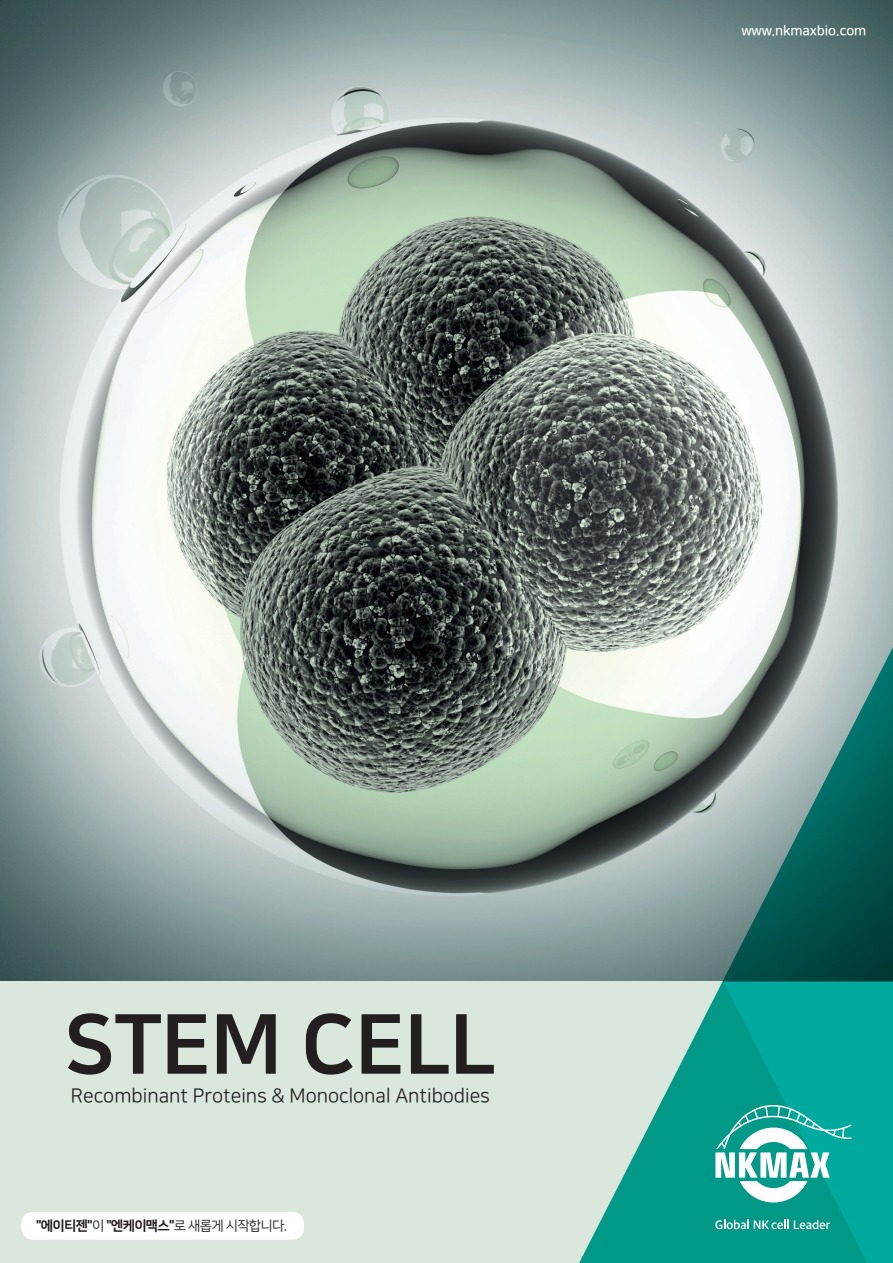
<style>
.page{position:relative;width:893px;height:1263px;background:#fff}
.page>*{position:absolute;margin:0;border:0;box-sizing:border-box;transform-origin:0 0}
.t1{font:82.5px "Nanum Square OTFEB";letter-spacing:-.01em;color:#231f20}
.t2{font:19.5px "Nanum Square OTFR";color:#231f20}
.t3{font:13.5px "Nanum Square OTFEB";letter-spacing:-.05em;color:#231f20}
.t4{font:13.5px "Nanum Square OTFB";letter-spacing:-.01em;color:#fff}
.s1{font-family:"Nanum Square OTFR"}
</style>
<div class="page">
<img style="left:0;top:0;width:893px;height:981px">
<div style="left:0;top:981px;width:572px;height:282px;background:#d9e7dc"></div>
<svg style="left:572px;top:592px;width:321px;height:671px"></svg>
<svg style="left:0;top:0;width:42px;height:102px"></svg>
<svg style="left:715px;top:1220px;width:115px;height:9px"></svg>
<div style="left:21px;top:1212px;width:283px;height:28px;background:#fff;border-radius:12px"></div>
<svg style="left:715px;top:1105px;width:137px;height:97px"></svg>
<p class="t4" style="left:741px;top:24px;width:126px">www.nkmaxbio.com</p>
<p class="t1" style="left:64px;top:1000px;width:433px">STEM CELL</p>
<p class="t2" style="left:71px;top:1086px;width:421px">Recombinant Proteins &amp; Monoclonal Antibodies</p>
<p class="t3" style="left:36px;top:1218px;width:252px">"에이티젠"<span class="s1">이</span> "엔케이맥스"<span class="s1">로 새롭게 시작합니다.</span></p>
</div>
